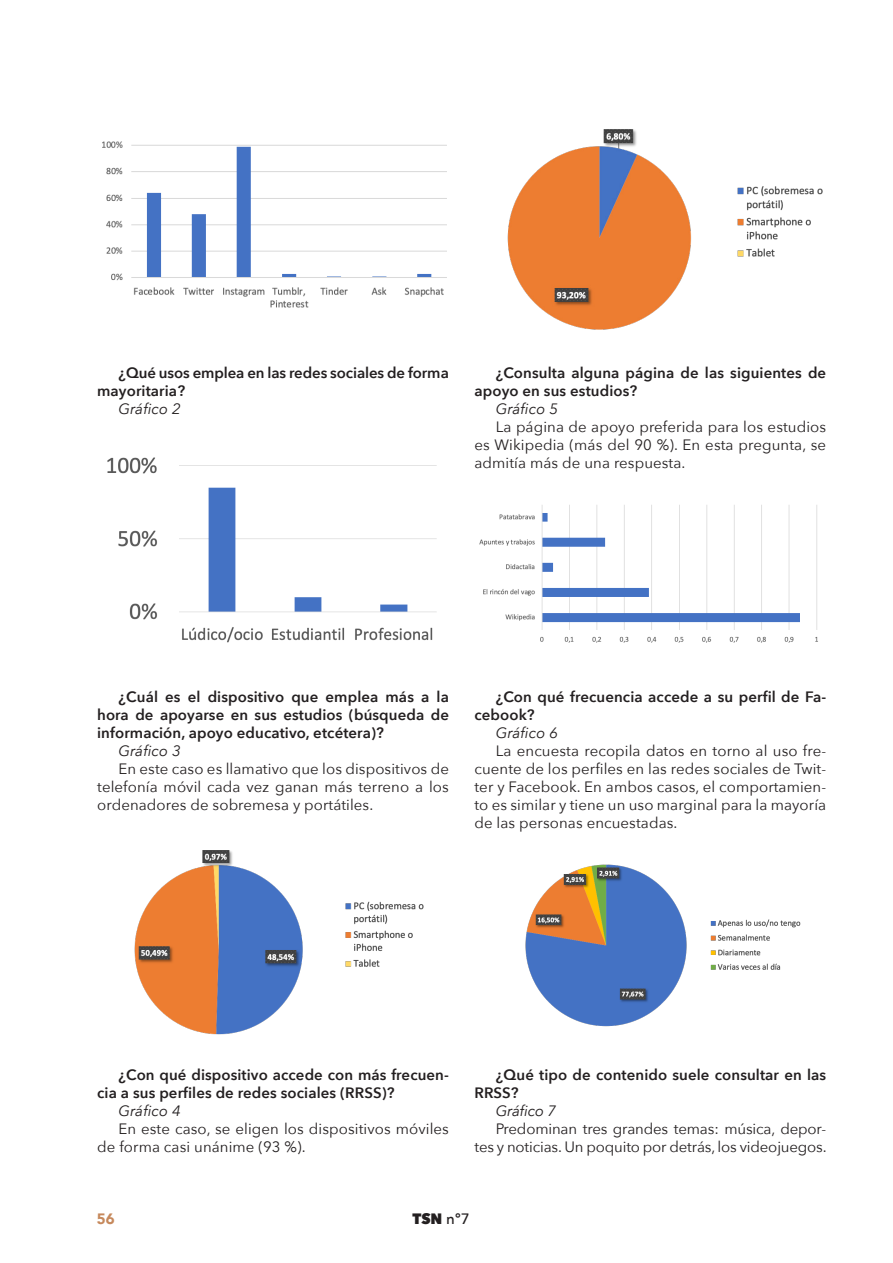
<style>
.page{position:relative;width:893px;height:1263px;background:#fff}
.page>*{position:absolute;margin:0;border:0;box-sizing:border-box;transform-origin:0 0}
.t1{font:15px/18px "Avenir Next";letter-spacing:.005em;color:#231f20;text-align:justify}
.t2{font:600 15px/18px "Avenir Next";letter-spacing:.005em;color:#231f20}
.t3{font:italic 15px "Avenir Next";letter-spacing:.005em;color:#231f20}
.t4{font:800 15px "Avenir Next";color:#231f20}
.t5{font:900 15px "Avenir";color:#c6895c}
.s1{font-weight:500}
</style>
<div class="page">
<img style="left:102px;top:141px;width:345px;height:167px">
<img style="left:107px;top:457px;width:330px;height:186px">
<img style="left:134px;top:850px;width:290px;height:184px">
<img style="left:507px;top:129px;width:316px;height:201px">
<img style="left:479px;top:505px;width:339px;height:138px">
<img style="left:525px;top:864px;width:276px;height:162px">
<p class="t2" style="left:97px;top:363px;width:353px;text-indent:21px">¿Qué usos emplea en las redes sociales de forma mayoritaria?</p>
<p class="t3" style="left:118px;top:396px;width:64px">Gráfico 2</p>
<p class="t2" style="left:474px;top:363px;width:353px;text-indent:21px">¿Consulta alguna página de las siguientes de apoyo en sus estudios?</p>
<p class="t3" style="left:496px;top:396px;width:64px">Gráfico 5</p>
<p class="t1" style="left:474px;top:417px;width:353px;text-indent:21px">La página de apoyo preferida para los estudios es Wikipedia (más del 90 %). En esta pregunta, se admitía más de una respuesta.</p>
<p class="t2" style="left:97px;top:687px;width:353px;text-align:justify;text-indent:21px">¿Cuál es el dispositivo que emplea más a la hora de apoyarse en sus estudios (búsqueda de información, apoyo educativo, etcétera)?</p>
<p class="t3" style="left:118px;top:738px;width:64px">Gráfico 3</p>
<p class="t1" style="left:97px;top:759px;width:353px;text-indent:21px">En este caso es llamativo que los dispositivos de telefonía móvil cada vez ganan más terreno a los ordenadores de sobremesa y portátiles.</p>
<p class="t2" style="left:474px;top:687px;width:353px;text-indent:21px">¿Con qué frecuencia accede a su perfil de Fa&shy;cebook?</p>
<p class="t3" style="left:496px;top:720px;width:64px">Gráfico 6</p>
<p class="t1" style="left:474px;top:741px;width:353px;text-indent:21px">La encuesta recopila datos en torno al uso fre&shy;cuente de los perfiles en las redes sociales de Twit&shy;ter y Facebook. En ambos casos, el comportamien&shy;to es similar y tiene un uso marginal para la mayoría de las personas encuestadas.</p>
<p class="t2" style="left:97px;top:1065px;width:353px;text-indent:21px">¿Con qué dispositivo accede con más frecuen&shy;cia a sus perfiles de redes sociales (RRSS)?</p>
<p class="t3" style="left:118px;top:1098px;width:64px">Gráfico 4</p>
<p class="t1" style="left:97px;top:1119px;width:353px;text-indent:21px">En este caso, se eligen los dispositivos móviles de forma casi unánime (93 %).</p>
<p class="t2" style="left:474px;top:1065px;width:353px;text-indent:21px">¿Qué tipo de contenido suele consultar en las<br>RRSS?</p>
<p class="t3" style="left:496px;top:1098px;width:62px">Gráfico 7</p>
<p class="t1" style="left:474px;top:1119px;width:354px;text-align:right">Predominan tres grandes temas: música, depor&shy;tes y noticias. Un poquito por detrás, los videojuegos.</p>
<p class="t5" style="left:97px;top:1206px;width:19px">56</p>
<p class="t4" style="left:412px;top:1209px;width:59px">TSN <span class="s1">nº7</span></p>
</div>
